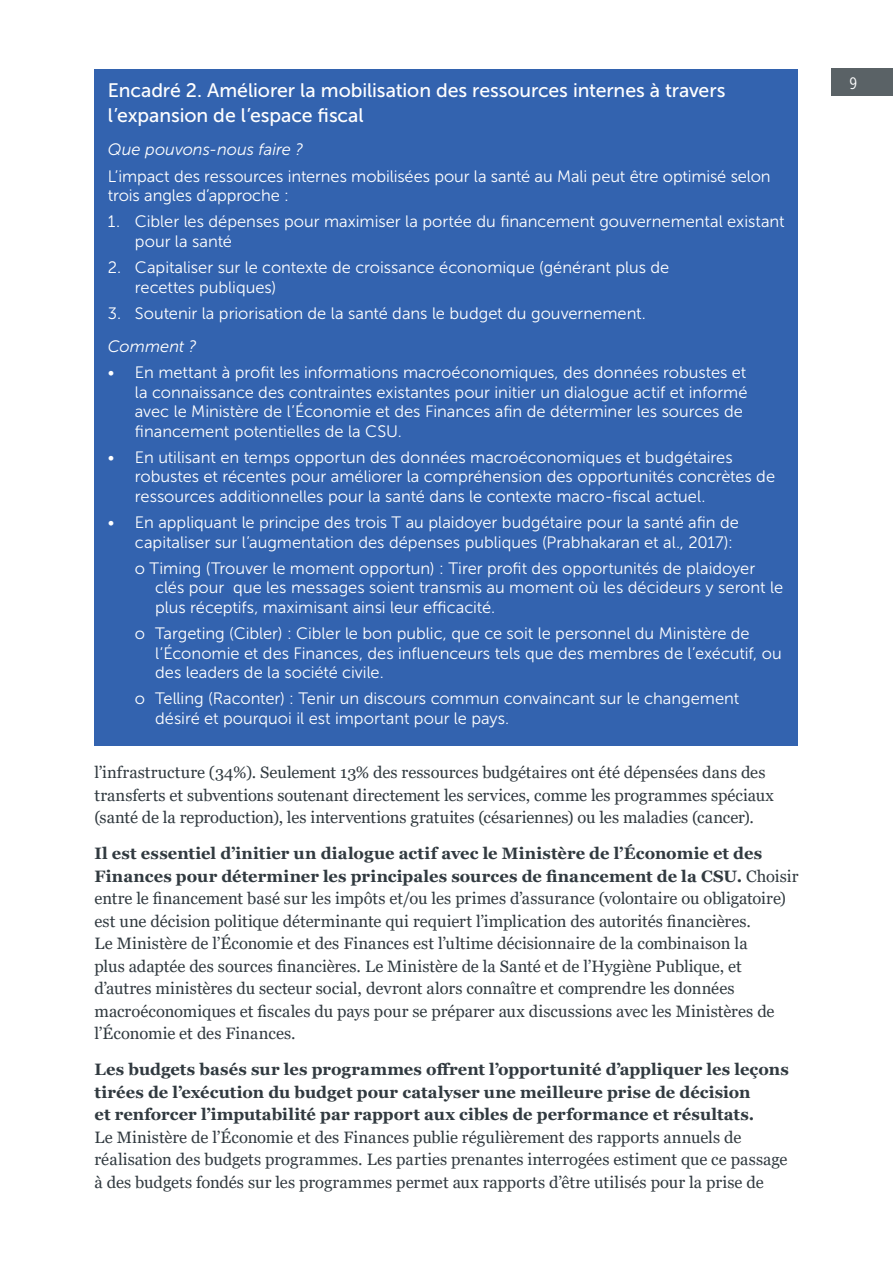
<style>
.page{position:relative;width:893px;height:1263px;background:#fff}
.page>*{position:absolute;margin:0;border:0;box-sizing:border-box;transform-origin:0 0}
.Body{font:19.5px/25.5px "Museo Sans 500";letter-spacing:-.005em;color:#fff}
.Body-2{font:16.5px/19.5px "Museo Sans 300";color:#fff}
.Body-3{font:16.5px/22.5px "Georgia";color:#313a40}
.Body-4{font:italic 16.5px "Museo Sans 300";color:#fff}
.t1{font:16.5px "Museo Sans Cond 300";color:#fff}
.s1{font-weight:700}
</style>
<div class="page">
<div style="left:94px;top:69px;width:704px;height:676px;background:#3363af"></div>
<div style="left:831px;top:69px;width:62px;height:27px;background:#5a6266"></div>
<p class="Body" style="left:108px;top:77px;width:619px">Encadré 2. Améliorer la mobilisation des ressources internes à travers l’expansion de l’espace fiscal</p>
<p class="Body-4" style="left:108px;top:141px;width:197px">Que pouvons-nous faire ?</p>
<p class="Body-2" style="left:108px;top:166px;width:664px">L’impact des ressources internes mobilisées pour la santé au Mali peut être optimisé selon trois angles d’approche :</p>
<p class="Body-2" style="left:135px;top:212px;width:651px;text-indent:-27px">1. Cibler les dépenses pour maximiser la portée du financement gouvernemental existant pour la santé</p>
<p class="Body-2" style="left:135px;top:258px;width:536px;text-indent:-27px">2. Capitaliser sur le contexte de croissance économique (générant plus de recettes publiques)</p>
<p class="Body-2" style="left:108px;top:303px;width:540px">3. Soutenir la priorisation de la santé dans le budget du gouvernement.</p>
<p class="Body-4" style="left:108px;top:337px;width:90px">Comment ?</p>
<p class="Body-2" style="left:135px;top:363px;width:614px;text-indent:-27px">• En mettant à profit les informations macroéconomiques, des données robustes et la connaissance des contraintes existantes pour initier un dialogue actif et informé avec le Ministère de l’Économie et des Finances afin de déterminer les sources de financement potentielles de la CSU.</p>
<p class="Body-2" style="left:135px;top:447px;width:642px;text-indent:-27px">• En utilisant en temps opportun des données macroéconomiques et budgétaires robustes et récentes pour améliorer la compréhension des opportunités concrètes de ressources additionnelles pour la santé dans le contexte macro-fiscal actuel.</p>
<p class="Body-2" style="left:135px;top:513px;width:605px;text-indent:-27px">• En appliquant le principe des trois T au plaidoyer budgétaire pour la santé afin de capitaliser sur l’augmentation des dépenses publiques (Prabhakaran et al., 2017):</p>
<p class="Body-2" style="left:155px;top:558px;width:629px;text-indent:-20px">o Timing (Trouver le moment opportun) : Tirer profit des opportunités de plaidoyer clés pour que les messages soient transmis au moment où les décideurs y seront le plus réceptifs, maximisant ainsi leur efficacité.</p>
<p class="Body-2" style="left:155px;top:624px;width:628px;text-indent:-20px">o Targeting (Cibler) : Cibler le bon public, que ce soit le personnel du Ministère de l’Économie et des Finances, des influenceurs tels que des membres de l’exécutif, ou des leaders de la société civile.</p>
<p class="Body-2" style="left:155px;top:689px;width:586px;text-indent:-20px">o Telling (Raconter) : Tenir un discours commun convaincant sur le changement désiré et pourquoi il est important pour le pays.</p>
<p class="Body-3" style="left:94px;top:761px;width:681px">l’infrastructure (34%). Seulement 13% des ressources budgétaires ont été dépensées dans des transferts et subventions soutenant directement les services, comme les programmes spéciaux (santé de la reproduction), les interventions gratuites (césariennes) ou les maladies (cancer).</p>
<p class="Body-3" style="left:94px;top:842px;width:705px"><span class="s1">Il est essentiel d’initier un dialogue actif avec le Ministère de l’Économie et des Finances pour déterminer les principales sources de financement de la CSU.</span> Choisir entre le financement basé sur les impôts et/ou les primes d’assurance (volontaire ou obligatoire) est une décision politique déterminante qui requiert l’implication des autorités financières.<br>Le Ministère de l’Économie et des Finances est l’ultime décisionnaire de la combinaison la<br>plus adaptée des sources financières. Le Ministère de la Santé et de l’Hygiène Publique, et d’autres ministères du secteur social, devront alors connaître et comprendre les données macroéconomiques et fiscales du pays pour se préparer aux discussions avec les Ministères de l’Économie et des Finances.</p>
<p class="Body-3" style="left:94px;top:1058px;width:696px"><span class="s1">Les budgets basés sur les programmes offrent l’opportunité d’appliquer les leçons tirées de l’exécution du budget pour catalyser une meilleure prise de décision<br>et renforcer l’imputabilité par rapport aux cibles de performance et résultats.<br></span>Le Ministère de l’Économie et des Finances publie régulièrement des rapports annuels de réalisation des budgets programmes. Les parties prenantes interrogées estiment que ce passage à des budgets fondés sur les programmes permet aux rapports d’être utilisés pour la prise de</p>
<p class="t1" style="left:849px;top:74px;width:9px">9</p>
</div>
